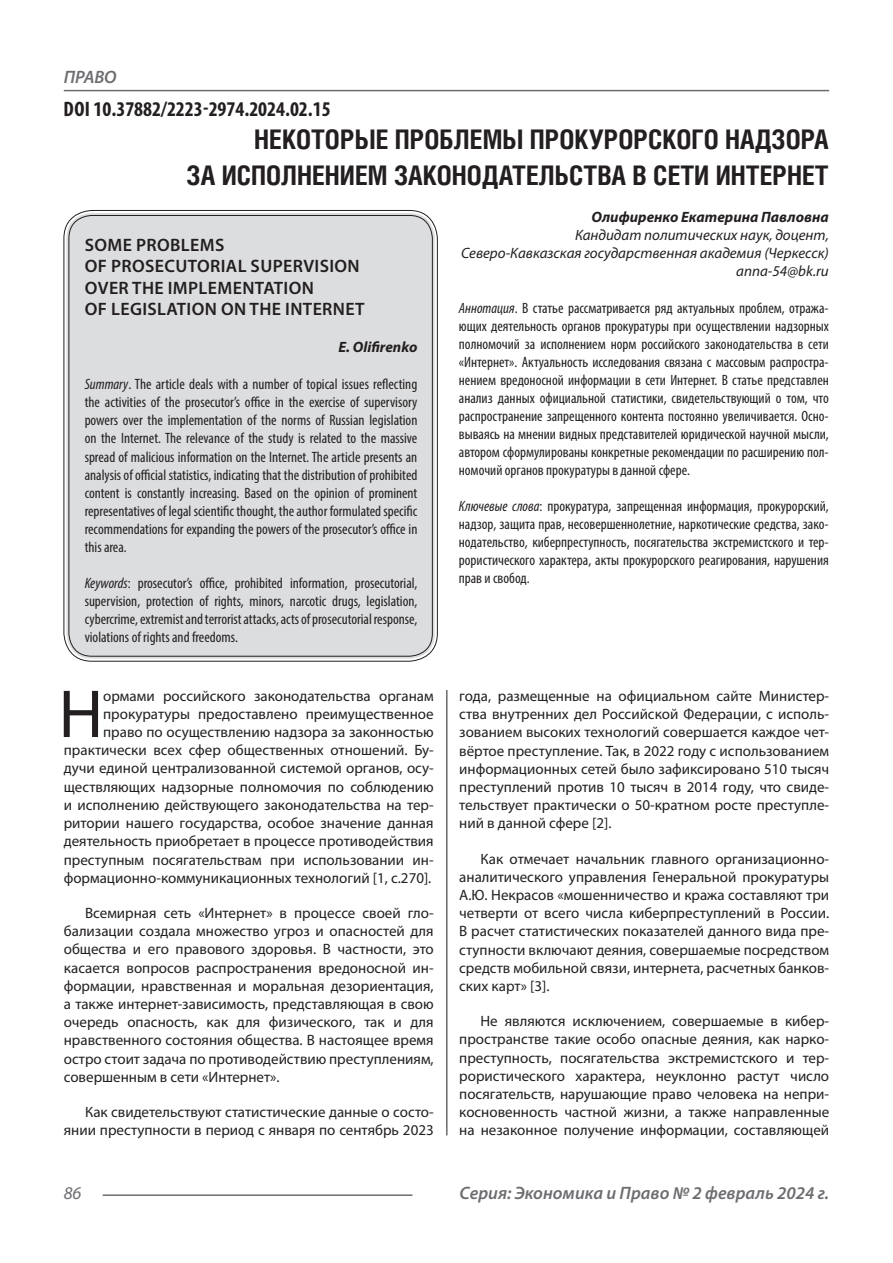
<style>
.page{position:relative;width:893px;height:1263px;background:#fff}
.page>*{position:absolute;margin:0;border:0;box-sizing:border-box;transform-origin:0 0}
.Статья_текст_первый{font:68.4px "Myriad Pro";color:#231f20}
.Статья_название{font:700 27px/36px "Helios Cond C";color:#231f20;text-align:right}
.ДОИ{font:700 condensed 21px "Myriad Pro";color:#231f20}
.Статья_название_англ{font:600 18px/21.6px "Myriad Pro";letter-spacing:.02em;color:#231f20}
.t1{font:italic 600 18px "Myriad Pro";color:#6c6d70}
.t2{font:italic 18px "Myriad Pro";color:#6c6d70}
.Статья_текст{font:15px/18.1px "Myriad Pro";color:#231f20;text-align:justify}
.Статья_аннотация_тек{font:condensed 15px/18px "Myriad Pro";color:#231f20;text-align:justify}
.Статья_аннотация_анг{font:condensed 15px/18px "Myriad Pro";color:#231f20;text-align:justify}
.Статья_текст_первый-2{font:15px/18.1px "Myriad Pro";color:#231f20;text-align:right}
.Статья_автор_инфо{font:italic 15px/18px "Myriad Pro";color:#231f20;text-align:right}
.Статья_автор_инфо-2{font:italic 700 15px "Myriad Pro";color:#231f20}
.Статья_автор_англ{font:italic 700 15px "Myriad Pro";color:#231f20}
.s1{font-style:italic}
</style>
<div class="page">
<hr style="left:446px;top:128px;width:1px;height:1007px;background:#231f20">
<hr style="left:103px;top:1194px;width:309px;height:2px;background:#6c6d70">
<hr style="left:64px;top:90px;width:765px;height:1px;background:#6c6d70">
<div style="left:66px;top:213px;width:369px;height:446px;background:#dcdddf;border-radius:26px"></div>
<p class="t1" style="left:64px;top:66px;width:54px">ПРАВО</p>
<p class="ДОИ" style="left:64px;top:96px;width:269px">DOI 10.37882/2223-2974.2024.02.15</p>
<p class="Статья_название" style="left:187px;top:121px;width:644px">НЕКОТОРЫЕ ПРОБЛЕМЫ ПРОКУРОРСКОГО НАДЗОРА<br>ЗА ИСПОЛНЕНИЕМ ЗАКОНОДАТЕЛЬСТВА В СЕТИ ИНТЕРНЕТ</p>
<p class="Статья_автор_инфо-2" style="left:592px;top:207px;width:239px">Олифиренко Екатерина Павловна</p>
<p class="Статья_автор_инфо" style="left:461px;top:226px;width:369px">Кандидат политических наук, доцент,<br>Северо-Кавказская государственная академия (Черкесск)</p>
<p class="Статья_автор_инфо" style="left:736px;top:262px;width:94px">anna-54@bk.ru</p>
<p class="Статья_аннотация_тек" style="left:459px;top:299px;width:371px"><span class="s1">Аннотация</span>. В статье рассматривается ряд актуальных проблем, отража&shy;ющих деятельность органов прокуратуры при осуществлении надзорных полномочий за исполнением норм российского законодательства в сети «Интернет». Актуальность исследования связана с массовым распростра&shy;нением вредоносной информации в сети Интернет. В статье представлен анализ данных официальной статистики, свидетельствующий о том, что распространение запрещенного контента постоянно увеличивается. Осно&shy;вываясь на мнении видных представителей юридической научной мысли, автором сформулированы конкретные рекомендации по расширению пол&shy;номочий органов прокуратуры в данной сфере.</p>
<p class="Статья_аннотация_тек" style="left:459px;top:497px;width:371px"><span class="s1">Ключевые слова</span>: прокуратура, запрещенная информация, прокурорский, надзор, защита прав, несовершеннолетние, наркотические средства, зако&shy;нодательство, киберпреступность, посягательства экстремистского и тер&shy;рористического характера, акты прокурорского реагирования, нарушения прав и свобод.</p>
<p class="Статья_название_англ" style="left:85px;top:233px;width:281px">SOME PROBLEMS<br>OF PROSECUTORIAL SUPERVISION<br>OVER THE IMPLEMENTATION<br>OF LEGISLATION ON THE INTERNET</p>
<p class="Статья_автор_англ" style="left:339px;top:337px;width:80px">E. Olifirenko</p>
<p class="Статья_аннотация_анг" style="left:85px;top:375px;width:334px"><span class="s1">Summary</span>. The article deals with a number of topical issues reflecting the activities of the prosecutor’s office in the exercise of supervisory powers over the implementation of the norms of Russian legislation on the Internet. The relevance of the study is related to the massive spread of malicious information on the Internet. The article presents an analysis of official statistics, indicating that the distribution of prohibited content is constantly increasing. Based on the opinion of prominent representatives of legal scientific thought, the author formulated specific recommendations for expanding the powers of the prosecutor’s office in this area.</p>
<p class="Статья_аннотация_анг" style="left:85px;top:573px;width:334px"><span class="s1">Keywords</span>: prosecutor’s office, prohibited information, prosecutorial, supervision, protection of rights, minors, narcotic drugs, legislation, cybercrime, extremist and terrorist attacks, acts of prosecutorial response, violations of rights and freedoms.</p>
<p class="Статья_текст_первый-2" style="left:64px;top:687px;width:371px">ормами российского законодательства органам прокуратуры предоставлено преимущественное право по осуществлению надзора за законностью практически всех сфер общественных отношений. Бу&shy;дучи единой централизованной системой органов, осу&shy;ществляющих надзорные полномочия по соблюдению и исполнению действующего законодательства на тер&shy;ритории нашего государства, особое значение данная деятельность приобретает в процессе противодействия преступным посягательствам при использовании ин&shy;формационно-коммуникационных технологий [1, с.270].</p>
<p class="Статья_текст" style="left:64px;top:904px;width:371px;text-indent:21px">Всемирная сеть «Интернет» в процессе своей гло&shy;бализации создала множество угроз и опасностей для общества и его правового здоровья. В частности, это касается вопросов распространения вредоносной ин&shy;формации, нравственная и моральная дезориентация, а также интернет-зависимость, представляющая в свою очередь опасность, как для физического, так и для нравственного состояния общества. В настоящее время остро стоит задача по противодействию преступлениям, совершенным в сети «Интернет».</p>
<p class="Статья_текст" style="left:64px;top:1103px;width:371px;text-align:right">Как свидетельствуют статистические данные о состо&shy;янии преступности в период с января по сентябрь 2023</p>
<p class="Статья_текст_первый" style="left:59px;top:672px;width:46px">Н</p>
<p class="Статья_текст" style="left:459px;top:687px;width:371px">года, размещенные на официальном сайте Министер&shy;ства внутренних дел Российской Федерации, с исполь&shy;зованием высоких технологий совершается каждое чет&shy;вёртое преступление. Так, в 2022 году с использованием информационных сетей было зафиксировано 510 тысяч преступлений против 10 тысяч в 2014 году, что свиде&shy;тельствует практически о 50-кратном росте преступле&shy;ний в данной сфере [2].</p>
<p class="Статья_текст" style="left:459px;top:849px;width:371px;text-indent:21px">Как отмечает начальник главного организационно&shy;аналитического управления Генеральной прокуратуры А.Ю. Некрасов «мошенничество и кража составляют три четверти от всего числа киберпреступлений в России.<br>В расчет статистических показателей данного вида пре&shy;ступности включают деяния, совершаемые посредством средств мобильной связи, интернета, расчетных банков&shy;ских карт» [3].</p>
<p class="Статья_текст" style="left:459px;top:1012px;width:371px;text-indent:21px">Не являются исключением, совершаемые в кибер&shy;пространстве такие особо опасные деяния, как нарко&shy;преступность, посягательства экстремистского и тер&shy;рористического характера, неуклонно растут число посягательств, нарушающие право человека на непри&shy;косновенность частной жизни, а также направленные на незаконное получение информации, составляющей</p>
<p class="t2" style="left:64px;top:1182px;width:19px">86</p>
<p class="t1" style="left:460px;top:1182px;width:371px">Серия: Экономика и Право № 2 февраль 2024 г.</p>
</div>
